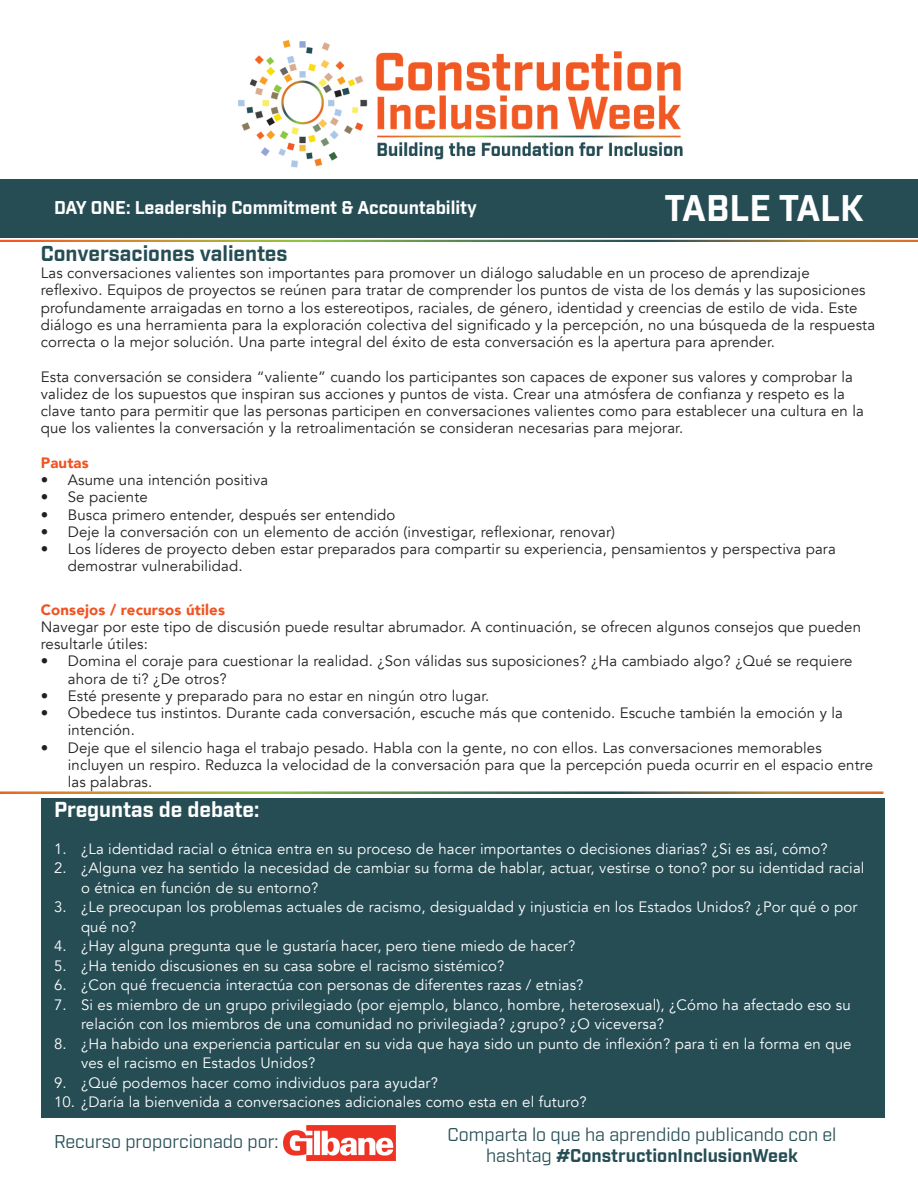
<style>
.page{position:relative;width:918px;height:1188px;background:#fff}
.page>*{position:absolute;margin:0;border:0;box-sizing:border-box;transform-origin:0 0}
.t1{font:700 36px "Industry";color:#fff}
.t2{font:700 21px "Industry";color:#264d54}
.t3{font:700 21px "Industry";color:#fff}
.t4{font:18px/21.6px "Industry";color:#244d54;text-align:center}
.t5{font:700 18px "Industry";color:#fff}
.t6{font:15px/17.2px "Avenir";letter-spacing:.01em;color:#231f20}
.t7{font:15px/19.5px "Avenir";letter-spacing:.01em;color:#fff}
.t8{font:900 15px "Avenir";letter-spacing:.01em;color:#ef5422}
.s1{font-weight:700}
</style>
<div class="page">
<img style="left:238px;top:40px;width:445px;height:128px">
<img style="left:284px;top:1126px;width:112px;height:34px">
<div style="left:0;top:179px;width:918px;height:58px;background:#264d54"></div>
<div style="left:41px;top:798px;width:844px;height:320px;background:#264d54"></div>
<p class="t5" style="left:54px;top:196px;width:424px">DAY ONE: Leadership Commitment &amp; Accountability</p>
<p class="t1" style="left:665px;top:186px;width:201px">TABLE TALK</p>
<p class="t2" style="left:41px;top:241px;width:248px">Conversaciones valientes</p>
<p class="t6" style="left:41px;top:265px;width:836px">Las conversaciones valientes son importantes para promover un diálogo saludable en un proceso de aprendizaje reflexivo. Equipos de proyectos se reúnen para tratar de comprender los puntos de vista de los demás y las suposiciones profundamente arraigadas en torno a los estereotipos, raciales, de género, identidad y creencias de estilo de vida. Este diálogo es una herramienta para la exploración colectiva del significado y la percepción, no una búsqueda de la respuesta correcta o la mejor solución. Una parte integral del éxito de esta conversación es la apertura para aprender.</p>
<p class="t6" style="left:41px;top:368px;width:825px">Esta conversación se considera “valiente” cuando los participantes son capaces de exponer sus valores y comprobar la validez de los supuestos que inspiran sus acciones y puntos de vista. Crear una atmósfera de confianza y respeto es la clave tanto para permitir que las personas participen en conversaciones valientes como para establecer una cultura en la que los valientes la conversación y la retroalimentación se consideran necesarias para mejorar.</p>
<p class="t8" style="left:41px;top:450px;width:49px">Pautas</p>
<p class="t6" style="left:41px;top:472px;width:229px">• Asume una intención positiva</p>
<p class="t6" style="left:41px;top:489px;width:109px">• Se paciente</p>
<p class="t6" style="left:41px;top:506px;width:356px">• Busca primero entender, después ser entendido</p>
<p class="t6" style="left:41px;top:523px;width:576px">• Deje la conversación con un elemento de acción (investigar, reflexionar, renovar)</p>
<p class="t6" style="left:68px;top:541px;width:770px;text-indent:-27px">• Los líderes de proyecto deben estar preparados para compartir su experiencia, pensamientos y perspectiva para demostrar vulnerabilidad.</p>
<p class="t8" style="left:41px;top:597px;width:186px">Consejos / recursos útiles</p>
<p class="t6" style="left:41px;top:618px;width:822px">Navegar por este tipo de discusión puede resultar abrumador. A continuación, se ofrecen algunos consejos que pueden resultarle útiles:</p>
<p class="t6" style="left:68px;top:653px;width:786px;text-indent:-27px">• Domina el coraje para cuestionar la realidad. ¿Son válidas sus suposiciones? ¿Ha cambiado algo? ¿Qué se requiere ahora de ti? ¿De otros?</p>
<p class="t6" style="left:41px;top:687px;width:450px">• Esté presente y preparado para no estar en ningún otro lugar.</p>
<p class="t6" style="left:68px;top:705px;width:777px;text-indent:-27px">• Obedece tus instintos. Durante cada conversación, escuche más que contenido. Escuche también la emoción y la intención.</p>
<p class="t6" style="left:68px;top:739px;width:807px;text-indent:-27px">• Deje que el silencio haga el trabajo pesado. Habla con la gente, no con ellos. Las conversaciones memorables incluyen un respiro. Reduzca la velocidad de la conversación para que la percepción pueda ocurrir en el espacio entre las palabras.</p>
<p class="t3" style="left:54px;top:797px;width:207px">Preguntas de debate:</p>
<p class="t7" style="left:54px;top:839px;width:775px">1. ¿La identidad racial o étnica entra en su proceso de hacer importantes o decisiones diarias? ¿Si es así, cómo?</p>
<p class="t7" style="left:81px;top:859px;width:785px;text-indent:-27px">2. ¿Alguna vez ha sentido la necesidad de cambiar su forma de hablar, actuar, vestirse o tono? por su identidad racial o étnica en función de su entorno?</p>
<p class="t7" style="left:81px;top:898px;width:778px;text-indent:-27px">3. ¿Le preocupan los problemas actuales de racismo, desigualdad y injusticia en los Estados Unidos? ¿Por qué o por qué no?</p>
<p class="t7" style="left:54px;top:937px;width:523px">4. ¿Hay alguna pregunta que le gustaría hacer, pero tiene miedo de hacer?</p>
<p class="t7" style="left:54px;top:956px;width:452px">5. ¿Ha tenido discusiones en su casa sobre el racismo sistémico?</p>
<p class="t7" style="left:54px;top:976px;width:531px">6. ¿Con qué frecuencia interactúa con personas de diferentes razas / etnias?</p>
<p class="t7" style="left:81px;top:995px;width:771px;text-indent:-27px">7. Si es miembro de un grupo privilegiado (por ejemplo, blanco, hombre, heterosexual), ¿Cómo ha afectado eso su relación con los miembros de una comunidad no privilegiada? ¿grupo? ¿O viceversa?</p>
<p class="t7" style="left:81px;top:1034px;width:772px;text-indent:-27px">8. ¿Ha habido una experiencia particular en su vida que haya sido un punto de inflexión? para ti en la forma en que ves el racismo en Estados Unidos?</p>
<p class="t7" style="left:54px;top:1073px;width:386px">9. ¿Qué podemos hacer como individuos para ayudar?</p>
<p class="t7" style="left:54px;top:1093px;width:534px">10. ¿Daría la bienvenida a conversaciones adicionales como esta en el futuro?</p>
<p class="t4" style="left:54px;top:1131px;width:226px">Recurso proporcionado por:</p>
<p class="t4" style="left:448px;top:1124px;width:390px">Comparta lo que ha aprendido publicando con el hashtag <span class="s1">#ConstructionInclusionWeek</span></p>
</div>
